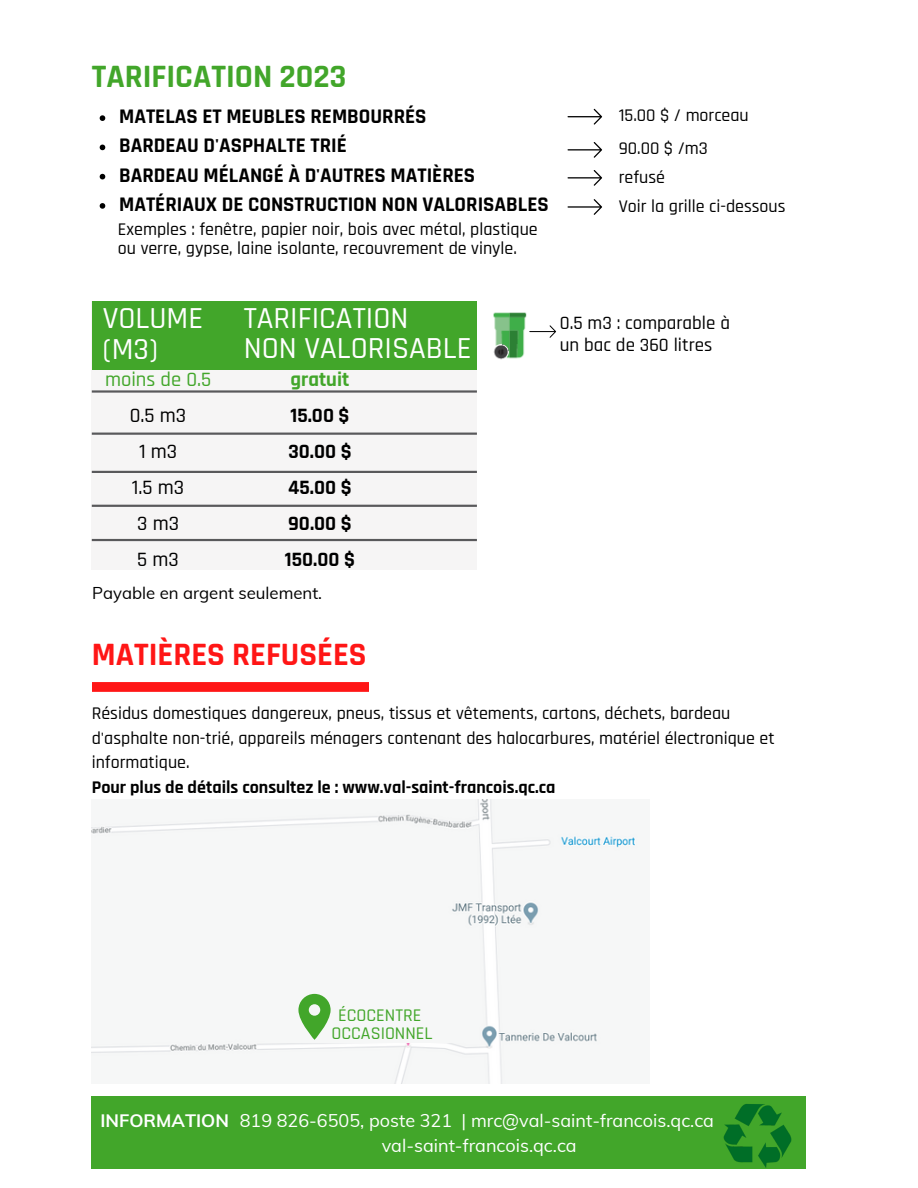
<style>
.page{position:relative;width:918px;height:1188px;background:#fff}
.page>*{position:absolute;margin:0;border:0;box-sizing:border-box;transform-origin:0 0}
.t1{font:700 33px "Rajdhani";color:#42a62a}
.t2{font:700 33px "Rajdhani";color:#ff1616}
.t3{font:500 30.9px/30.9px "Rajdhani";color:#fff}
.t4{font:700 21px/29.2px "Rajdhani";color:#000}
.t5{font:700 20.55px/36px "Rajdhani";color:#000}
.t6{font:500 20.55px/36px "Rajdhani";color:#000;text-align:center}
.t7{font:500 20.55px "Rajdhani";color:#42a62a}
.t8{font:700 20.55px "Rajdhani";color:#42a62a}
.t9{font:500 19.05px/22.5px "Rajdhani";color:#000}
.t10{font:500 18px/24.8px "Rajdhani";color:#000}
.t11{font:18px/24.8px "Muli";color:#fff}
.t12{font:700 18px "Rajdhani";color:#000}
.t13{font:500 18px/18px "Rajdhani";color:#42a62a;text-align:center}
.t14{font:16.8px "Muli";color:#000}
.s1{font-weight:700}
</style>
<div class="page">
<svg style="left:100px;top:115px;width:5px;height:6px"></svg>
<svg style="left:100px;top:145px;width:5px;height:5px"></svg>
<svg style="left:100px;top:174px;width:5px;height:5px"></svg>
<svg style="left:100px;top:203px;width:5px;height:6px"></svg>
<svg style="left:568px;top:109px;width:34px;height:16px"></svg>
<svg style="left:568px;top:142px;width:34px;height:16px"></svg>
<svg style="left:568px;top:199px;width:34px;height:16px"></svg>
<div style="left:92px;top:301px;width:385px;height:269px;background:#f6f5f5"></div>
<div style="left:92px;top:301px;width:385px;height:68px;background:#42a62a"></div>
<svg style="left:92px;top:390px;width:385px;height:3px"></svg>
<svg style="left:92px;top:539px;width:385px;height:2px"></svg>
<svg style="left:92px;top:433px;width:385px;height:2px"></svg>
<img style="left:493px;top:312px;width:34px;height:48px">
<svg style="left:529px;top:325px;width:27px;height:13px"></svg>
<svg style="left:92px;top:682px;width:276px;height:10px;background:#ff1a1a"></svg>
<div style="left:92px;top:799px;width:545px;height:285px;background:#f6f7f7"></div>
<div style="left:265px;top:1002px;width:198px;height:40px;background:#f6f7f7"></div>
<svg style="left:298px;top:994px;width:33px;height:46px"></svg>
<div style="left:92px;top:1096px;width:714px;height:72px;background:#42a62a"></div>
<img style="left:724px;top:1104px;width:67px;height:65px">
<svg style="left:568px;top:170px;width:34px;height:16px"></svg>
<svg style="left:92px;top:505px;width:385px;height:2px"></svg>
<svg style="left:92px;top:471px;width:385px;height:2px"></svg>
<h1 class="t1" style="left:92px;top:56px;width:256px">TARIFICATION 2023</h1>
<p class="t4" style="left:119px;top:102px;width:431px">MATELAS ET MEUBLES REMBOURRÉS<br>BARDEAU D'ASPHALTE TRIÉ<br>BARDEAU MÉLANGÉ À D'AUTRES MATIÈRES MATÉRIAUX DE CONSTRUCTION NON VALORISABLES</p>
<p class="t10" style="left:118px;top:220px;width:421px;line-height:19.2px">Exemples : fenêtre, papier noir, bois avec métal, plastique ou verre, gypse, laine isolante, recouvrement de vinyle.</p>
<p class="t10" style="left:619px;top:100px;width:132px;line-height:33px">15.00 $ / morceau<br>90.00 $ /m3</p>
<p class="t10" style="left:619px;top:166px;width:48px">refusé</p>
<p class="t10" style="left:619px;top:195px;width:168px">Voir la grille ci-dessous</p>
<h2 class="t3" style="left:103px;top:303px;width:102px">VOLUME (M3)</h2>
<h2 class="t3" style="left:244px;top:304px;width:229px;line-height:30.3px">TARIFICATION<br>NON VALORISABLE</h2>
<p class="t7" style="left:105px;top:367px;width:108px">moins de 0.5</p>
<p class="t6" style="left:130px;top:398px;width:58px">0.5 m3<br>1 m3<br>1.5 m3<br>3 m3<br>5 m3</p>
<p class="t8" style="left:290px;top:367px;width:60px">gratuit</p>
<p class="t5" style="left:285px;top:398px;width:72px">15.00 $<br>30.00 $<br>45.00 $<br>90.00 $<br>150.00 $</p>
<p class="t14" style="left:92px;top:582px;width:231px">Payable en argent seulement.</p>
<h1 class="t2" style="left:92px;top:635px;width:276px">MATIÈRES REFUSÉES</h1>
<p class="t9" style="left:560px;top:312px;width:172px">0.5 m3 : comparable à un bac de 360 litres</p>
<p class="t10" style="left:92px;top:701px;width:684px">Résidus domestiques dangereux, pneus, tissus et vêtements, cartons, déchets, bardeau d'asphalte non-trié, appareils ménagers contenant des halocarbures, matériel électronique et informatique.</p>
<p class="t12" style="left:92px;top:776px;width:465px">Pour plus de détails consultez le : www.val-saint-francois.qc.ca</p>
<p class="t13" style="left:332px;top:1006px;width:103px">ÉCOCENTRE<br>OCCASIONNEL</p>
<p class="t11" style="left:382px;top:1108px;width:334px;text-indent:-281px"><span class="s1">INFORMATION</span> 819 826-6505, poste 321 | mrc@val-saint-francois.qc.ca val-saint-francois.qc.ca</p>
</div>
